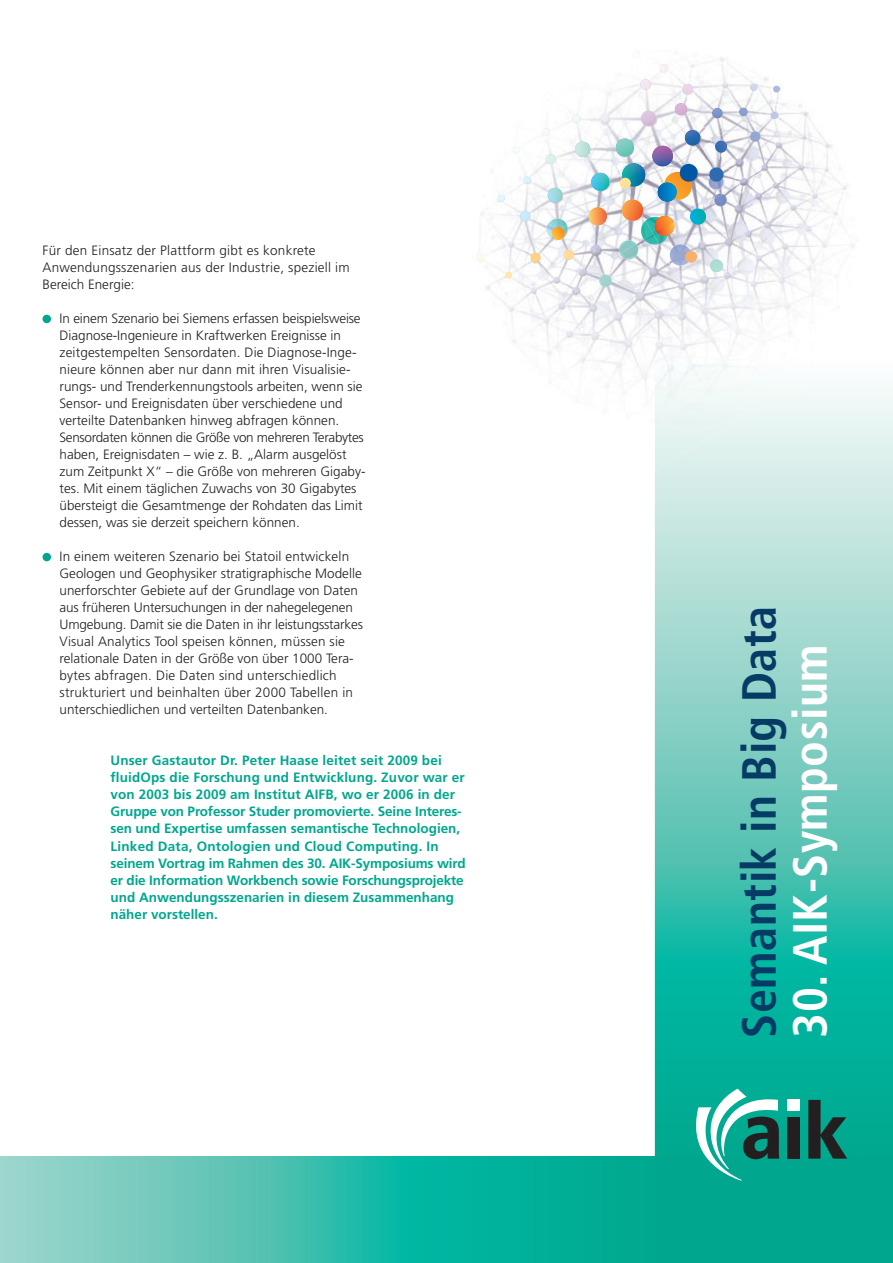
<style>
.page{position:relative;width:893px;height:1263px;background:#fff}
.page>*{position:absolute;margin:0;border:0;box-sizing:border-box;transform-origin:0 0}
.t1{font:900 condensed 79.5px "Frutiger LT Std";color:#231f20}
.t2{font:700 condensed 48px "Frutiger LT Std";letter-spacing:.01em;color:#053b65}
.t3{font:700 condensed 48px "Frutiger LT Std";letter-spacing:.01em;color:#fff}
.t4{font:300 13.5px/17px "Frutiger LT Std";color:#231f20}
.t5{font:700 13.5px/17px "Frutiger LT Std";color:#00a78e}
.s1{font-family:"Univers";font-weight:700;font-stretch:normal;font-size:81.3px}
</style>
<div class="page">
<div style="left:655px;top:1157px;width:238px;height:106px;background:#00a78e"></div>
<svg style="left:0;top:1157px;width:655px;height:106px;background:#3abdac"></svg>
<img style="left:668px;top:185px;width:70px;height:169px">
<img style="left:659px;top:237px;width:9px;height:2px">
<img style="left:497px;top:239px;width:227px;height:149px">
<img style="left:644px;top:237px;width:15px;height:8px">
<img style="left:628px;top:244px;width:10px;height:15px">
<svg style="left:599px;top:279px;width:13px;height:8px"></svg>
<img style="left:728px;top:104px;width:91px;height:81px">
<img style="left:738px;top:132px;width:116px;height:204px">
<img style="left:628px;top:84px;width:29px;height:45px">
<img style="left:641px;top:110px;width:15px;height:16px">
<svg style="left:640px;top:79px;width:4px;height:11px"></svg>
<img style="left:486px;top:279px;width:74px;height:13px">
<img style="left:480px;top:87px;width:148px;height:192px">
<img style="left:546px;top:219px;width:21px;height:17px">
<img style="left:548px;top:188px;width:14px;height:14px">
<svg style="left:519px;top:210px;width:12px;height:12px"></svg>
<svg style="left:545px;top:154px;width:11px;height:11px"></svg>
<svg style="left:571px;top:114px;width:10px;height:9px"></svg>
<svg style="left:476px;top:253px;width:8px;height:8px"></svg>
<svg style="left:523px;top:176px;width:8px;height:8px"></svg>
<svg style="left:497px;top:194px;width:8px;height:8px"></svg>
<svg style="left:542px;top:128px;width:8px;height:8px"></svg>
<svg style="left:512px;top:146px;width:9px;height:8px"></svg>
<svg style="left:543px;top:92px;width:9px;height:8px"></svg>
<img style="left:644px;top:76px;width:13px;height:17px">
<img style="left:657px;top:52px;width:139px;height:89px">
<svg style="left:711px;top:107px;width:12px;height:12px"></svg>
<svg style="left:682px;top:83px;width:12px;height:12px"></svg>
<svg style="left:739px;top:107px;width:9px;height:10px"></svg>
<svg style="left:750px;top:83px;width:8px;height:8px"></svg>
<img style="left:655px;top:386px;width:238px;height:772px">
<img style="left:655px;top:386px;width:197px;height:85px">
<img style="left:755px;top:382px;width:63px;height:28px">
<img style="left:763px;top:382px;width:47px;height:25px">
<div style="left:655px;top:431px;width:100px;height:38px;background:#dff1ee"></div>
<img style="left:655px;top:357px;width:100px;height:74px">
<svg style="left:684px;top:250px;width:14px;height:13px"></svg>
<svg style="left:551px;top:226px;width:15px;height:15px"></svg>
<svg style="left:530px;top:252px;width:11px;height:12px"></svg>
<svg style="left:505px;top:271px;width:8px;height:8px"></svg>
<svg style="left:749px;top:131px;width:12px;height:12px"></svg>
<div style="left:773px;top:86px;width:7px;height:7px;background:#abb9dc;border-radius:50%"></div>
<img style="left:574px;top:129px;width:154px;height:108px">
<svg style="left:688px;top:1089px;width:90px;height:92px"></svg>
<div style="left:787px;top:1100px;width:12px;height:11px;background:#fff"></div>
<div style="left:787px;top:1117px;width:12px;height:42px;background:#231f20"></div>
<div style="left:43px;top:553px;width:8px;height:8px;background:#00a78e;border-radius:50%"></div>
<div style="left:43px;top:315px;width:8px;height:8px;background:#00a78e;border-radius:50%"></div>
<p class="t4" style="left:43px;top:243px;width:309px">Für den Einsatz der Plattform gibt es konkrete<br>Anwendungsszenarien aus der Industrie, speziell im<br>Bereich Energie:</p>
<p class="t4" style="left:60px;top:311px;width:307px">In einem Szenario bei Siemens erfassen beispielsweise Diagnose-Ingenieure in Kraftwerken Ereignisse in zeitgestempelten Sensordaten. Die Diagnose-Inge&shy;nieure können aber nur dann mit ihren Visualisie&shy;rungs- und Trenderkennungstools arbeiten, wenn sie Sensor- und Ereignisdaten über verschiedene und verteilte Datenbanken hinweg abfragen können.<br>Sensordaten können die Größe von mehreren Terabytes haben, Ereignisdaten – wie z. B. „Alarm ausgelöst zum Zeitpunkt X“ – die Größe von mehreren Gigaby&shy;tes. Mit einem täglichen Zuwachs von 30 Gigabytes übersteigt die Gesamtmenge der Rohdaten das Limit dessen, was sie derzeit speichern können.</p>
<p class="t4" style="left:60px;top:549px;width:305px">In einem weiteren Szenario bei Statoil entwickeln Geologen und Geophysiker stratigraphische Modelle unerforschter Gebiete auf der Grundlage von Daten aus früheren Untersuchungen in der nahegelegenen Umgebung. Damit sie die Daten in ihr leistungsstarkes Visual Analytics Tool speisen können, müssen sie relationale Daten in der Größe von über 1000 Tera&shy;bytes abfragen. Die Daten sind unterschiedlich strukturiert und beinhalten über 2000 Tabellen in unterschiedlichen und verteilten Datenbanken.</p>
<p class="t5" style="left:111px;top:753px;width:357px">Unser Gastautor Dr. Peter Haase leitet seit 2009 bei fluidOps die Forschung und Entwicklung. Zuvor war er von 2003 bis 2009 am Institut AIFB, wo er 2006 in der Gruppe von Professor Studer promovierte. Seine Interes&shy;sen und Expertise umfassen semantische Technologien, Linked Data, Ontologien und Cloud Computing. In seinem Vortrag im Rahmen des 30. AIK-Symposiums wird er die Information Workbench sowie Forschungsprojekte und Anwendungsszenarien in diesem Zusammenhang näher vorstellen.</p>
<h2 class="t2" style="left:740px;top:1037px;width:433px;rotate:-90deg">Semantik in Big Data</h2>
<h2 class="t3" style="left:791px;top:1037px;width:395px;rotate:-90deg">30. AIK-Symposium</h2>
<h1 class="t1" style="left:740px;top:1085px;width:109px">a<span class="s1">k</span></h1>
</div>
